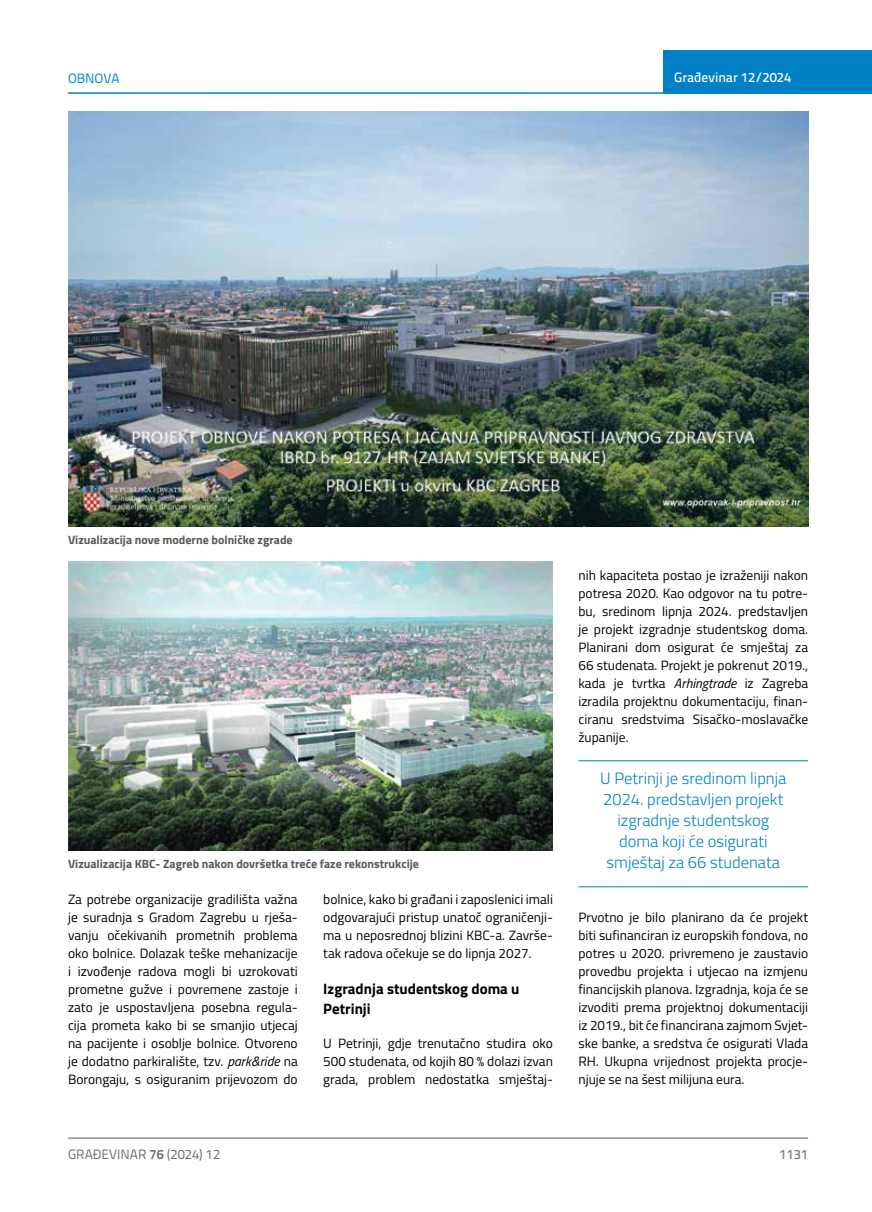
<style>
.page{position:relative;width:872px;height:1212px;background:#fff}
.page>*{position:absolute;margin:0;border:0;box-sizing:border-box;transform-origin:0 0}
.t1{font:300 16.5px/21px "Titillium";color:#0081c6;text-align:center}
.t2{font:700 15px/19.5px "Titillium";color:#000}
.t3{font:13.5px/18px "Titillium";color:#000;text-align:justify}
.t4{font:13.5px "Titillium Text 22 L";color:#6d6e71}
.t5{font:500 13.5px "Titillium Text 22 L";color:#fff}
.t6{font:13.5px "Titillium Text 22 L";color:#0081c6}
.t7{font:500 13.5px "Titillium Text 22 L";color:#797a7d}
.t8{font:700 12px "Titillium";color:#58595b}
.s1{font-style:italic}
.s2{font-weight:700}
</style>
<div class="page">
<div style="left:663px;top:50px;width:209px;height:44px;background:#0081c6"></div>
<hr style="left:68px;top:92px;width:804px;height:2px;background:#0081c6">
<hr style="left:68px;top:1138px;width:740px;height:1px;background:#58595b">
<hr style="left:578px;top:760px;width:230px;height:1px;background:#0081c6">
<hr style="left:578px;top:886px;width:230px;height:1px;background:#0081c6">
<img style="left:68px;top:112px;width:740px;height:414px">
<img style="left:68px;top:562px;width:485px;height:288px">
<p class="t6" style="left:68px;top:68px;width:53px">OBNOVA</p>
<p class="t5" style="left:674px;top:67px;width:118px">Građevinar 12/2024</p>
<p class="t8" style="left:68px;top:530px;width:226px">Vizualizacija nove moderne bolničke zgrade</p>
<p class="t8" style="left:68px;top:855px;width:352px">Vizualizacija KBC- Zagreb nakon dovršetka treće faze rekonstrukcije</p>
<p class="t3" style="left:68px;top:890px;width:231px">Za potrebe organizacije gradilišta važna je suradnja s Gradom Zagrebu u rješa&shy;vanju očekivanih prometnih problema oko bolnice. Dolazak teške mehanizacije i izvođenje radova mogli bi uzrokovati prometne gužve i povremene zastoje i zato je uspostavljena posebna regula&shy;cija prometa kako bi se smanjio utjecaj na pacijente i osoblje bolnice. Otvoreno je dodatno parkiralište, tzv. <span class="s1">park&amp;ride</span> na Borongaju, s osiguranim prijevozom do</p>
<p class="t3" style="left:323px;top:890px;width:231px">bolnice, kako bi građani i zaposlenici imali odgovarajući pristup unatoč ograničenji&shy;ma u neposrednoj blizini KBC-a. Završe&shy;tak radova očekuje se do lipnja 2027.</p>
<p class="t2" style="left:323px;top:978px;width:198px">Izgradnja studentskog doma u<br>Petrinji</p>
<p class="t3" style="left:323px;top:1034px;width:231px">U Petrinji, gdje trenutačno studira oko 500 studenata, od kojih 80 % dolazi izvan grada, problem nedostatka smještaj-</p>
<p class="t3" style="left:578px;top:565px;width:231px">nih kapaciteta postao je izraženiji nakon potresa 2020. Kao odgovor na tu potre&shy;bu, sredinom lipnja 2024. predstavljen je projekt izgradnje studentskog doma.<br>Planirani dom osigurat će smještaj za 66 studenata. Projekt je pokrenut 2019., kada je tvrtka <span class="s1">Arhingtrade</span> iz Zagreba izradila projektnu dokumentaciju, finan&shy;ciranu sredstvima Sisačko-moslavačke županije.</p>
<p class="t1" style="left:600px;top:767px;width:188px">U Petrinji je sredinom lipnja<br>2024. predstavljen projekt izgradnje studentskog doma koji će osigurati smještaj za 66 studenata</p>
<p class="t3" style="left:578px;top:908px;width:231px">Prvotno je bilo planirano da će projekt biti sufinanciran iz europskih fondova, no potres u 2020. privremeno je zaustavio provedbu projekta i utjecao na izmjenu financijskih planova. Izgradnja, koja će se izvoditi prema projektnoj dokumentaciji iz 2019., bit će financirana zajmom Svjet&shy;ske banke, a sredstva će osigurati Vlada RH. Ukupna vrijednost projekta procje&shy;njuje se na šest milijuna eura.</p>
<p class="t4" style="left:68px;top:1144px;width:154px">GRAĐEVINAR <span class="s2">76</span> (2024) 12</p>
<p class="t7" style="left:779px;top:1144px;width:30px">1131</p>
</div>
